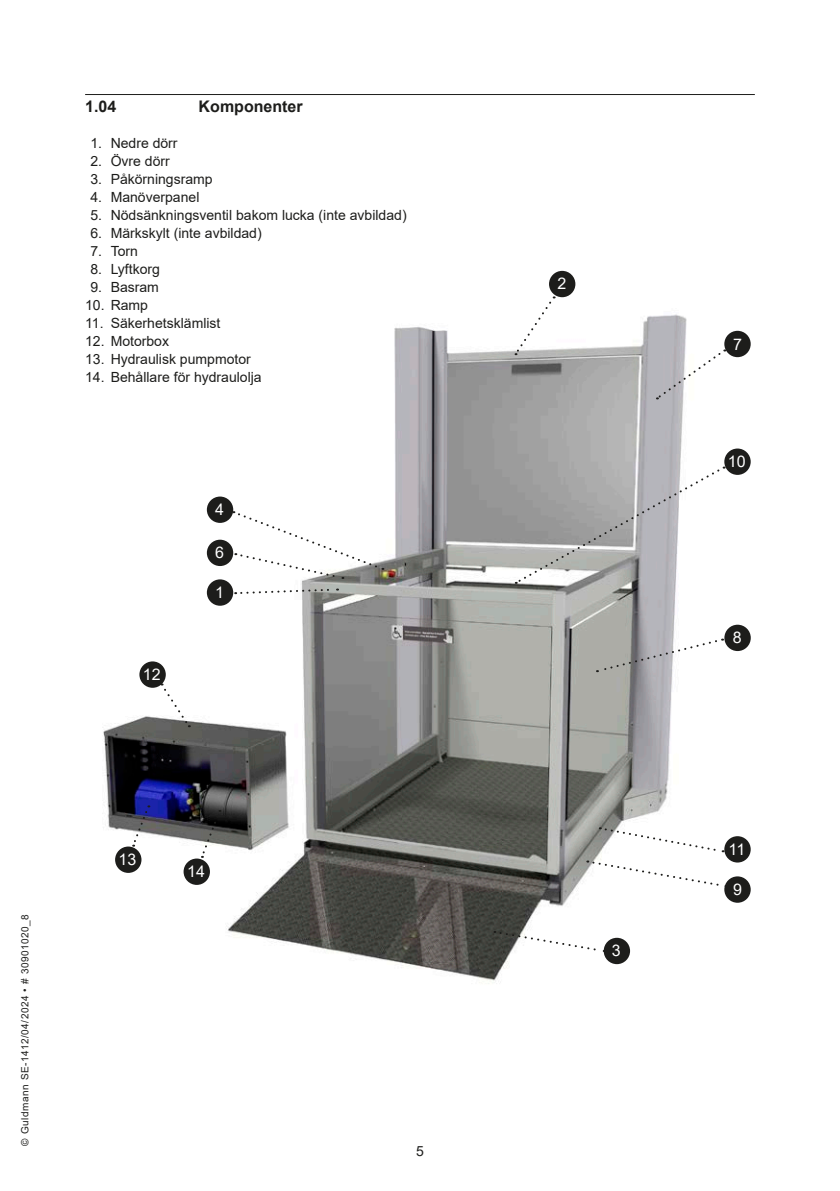
<style>
.page{position:relative;width:840px;height:1191px;background:#fff}
.page>*{position:absolute;margin:0;border:0;box-sizing:border-box;transform-origin:0 0}
.t1{font:16px "Arial";letter-spacing:.005em;color:#fff}
.t2{font:700 16px "Arial";color:#1d1d1b}
.t3{font:14px "Arial";color:#1d1d1b}
.t4{font:10px "Arial";letter-spacing:.05em;color:#1d1d1b}
</style>
<div class="page">
<img style="left:102px;top:314px;width:621px;height:670px">
<svg style="left:132px;top:805px;width:17px;height:41px"></svg>
<div style="left:115px;top:846px;width:26px;height:27px;background:#1d1d1b;border-radius:50%"></div>
<div style="left:207px;top:579px;width:26px;height:27px;background:#1d1d1b;border-radius:50%"></div>
<svg style="left:235px;top:587px;width:103px;height:8px"></svg>
<div style="left:207px;top:539px;width:26px;height:27px;background:#1d1d1b;border-radius:50%"></div>
<div style="left:207px;top:496px;width:26px;height:27px;background:#1d1d1b;border-radius:50%"></div>
<svg style="left:233px;top:511px;width:150px;height:68px"></svg>
<div style="left:548px;top:271px;width:27px;height:26px;background:#1d1d1b;border-radius:50%"></div>
<svg style="left:514px;top:296px;width:40px;height:59px"></svg>
<div style="left:724px;top:331px;width:26px;height:26px;background:#1d1d1b;border-radius:50%"></div>
<div style="left:724px;top:448px;width:26px;height:27px;background:#1d1d1b;border-radius:50%"></div>
<div style="left:724px;top:836px;width:26px;height:26px;background:#1d1d1b;border-radius:50%"></div>
<div style="left:724px;top:876px;width:26px;height:26px;background:#1d1d1b;border-radius:50%"></div>
<svg style="left:656px;top:349px;width:69px;height:50px"></svg>
<svg style="left:515px;top:466px;width:209px;height:118px"></svg>
<svg style="left:587px;top:860px;width:139px;height:28px"></svg>
<svg style="left:599px;top:827px;width:124px;height:26px"></svg>
<div style="left:603px;top:937px;width:26px;height:27px;background:#1d1d1b;border-radius:50%"></div>
<svg style="left:494px;top:930px;width:110px;height:22px"></svg>
<div style="left:724px;top:624px;width:26px;height:27px;background:#1d1d1b;border-radius:50%"></div>
<svg style="left:596px;top:638px;width:126px;height:35px"></svg>
<svg style="left:161px;top:683px;width:29px;height:44px"></svg>
<div style="left:139px;top:661px;width:27px;height:27px;background:#1d1d1b;border-radius:50%"></div>
<svg style="left:200px;top:810px;width:20px;height:48px"></svg>
<div style="left:183px;top:858px;width:27px;height:27px;background:#1d1d1b;border-radius:50%"></div>
<hr style="left:85px;top:94px;width:669px;height:1px;background:#1d1d1b">
<p class="t2" style="left:85px;top:95px;width:33px">1.04</p>
<p class="t2" style="left:198px;top:95px;width:106px">Komponenter</p>
<p class="t3" style="left:90px;top:133px;width:89px">1. Nedre dörr</p>
<p class="t3" style="left:90px;top:151px;width:81px">2. Övre dörr</p>
<p class="t3" style="left:90px;top:169px;width:124px">3. Påkörningsramp</p>
<p class="t3" style="left:90px;top:187px;width:110px">4. Manöverpanel</p>
<p class="t3" style="left:90px;top:205px;width:317px">5. Nödsänkningsventil bakom lucka (inte avbildad)</p>
<p class="t3" style="left:90px;top:223px;width:173px">6. Märkskylt (inte avbildad)</p>
<p class="t3" style="left:90px;top:241px;width:49px">7. Torn</p>
<p class="t3" style="left:90px;top:259px;width:71px">8. Lyftkorg</p>
<p class="t3" style="left:90px;top:277px;width:70px">9. Basram</p>
<p class="t3" style="left:85px;top:295px;width:64px">10. Ramp</p>
<p class="t3" style="left:85px;top:313px;width:137px">11. Säkerhetsklämlist</p>
<p class="t3" style="left:85px;top:331px;width:85px">12. Motorbox</p>
<p class="t3" style="left:85px;top:349px;width:167px">13. Hydraulisk pumpmotor</p>
<p class="t3" style="left:85px;top:367px;width:178px">14. Behållare för hydraulolja</p>
<p class="t1" style="left:215px;top:498px;width:10px">4</p>
<p class="t1" style="left:215px;top:541px;width:10px">6</p>
<p class="t1" style="left:143px;top:663px;width:19px">12</p>
<p class="t1" style="left:215px;top:581px;width:10px">1</p>
<p class="t4" style="left:18px;top:1145px;width:233px;rotate:-90deg">© Guldmann SE-1412/04/2024 • # 30901020_8</p>
<p class="t1" style="left:118px;top:848px;width:19px">13</p>
<p class="t1" style="left:187px;top:860px;width:19px">14</p>
<p class="t3" style="left:416px;top:1141px;width:9px">5</p>
<p class="t1" style="left:557px;top:272px;width:10px">2</p>
<p class="t1" style="left:611px;top:939px;width:10px">3</p>
<p class="t1" style="left:732px;top:333px;width:10px">7</p>
<p class="t1" style="left:727px;top:450px;width:19px">10</p>
<p class="t1" style="left:732px;top:626px;width:10px">8</p>
<p class="t1" style="left:728px;top:838px;width:18px">11</p>
<p class="t1" style="left:732px;top:878px;width:10px">9</p>
</div>
